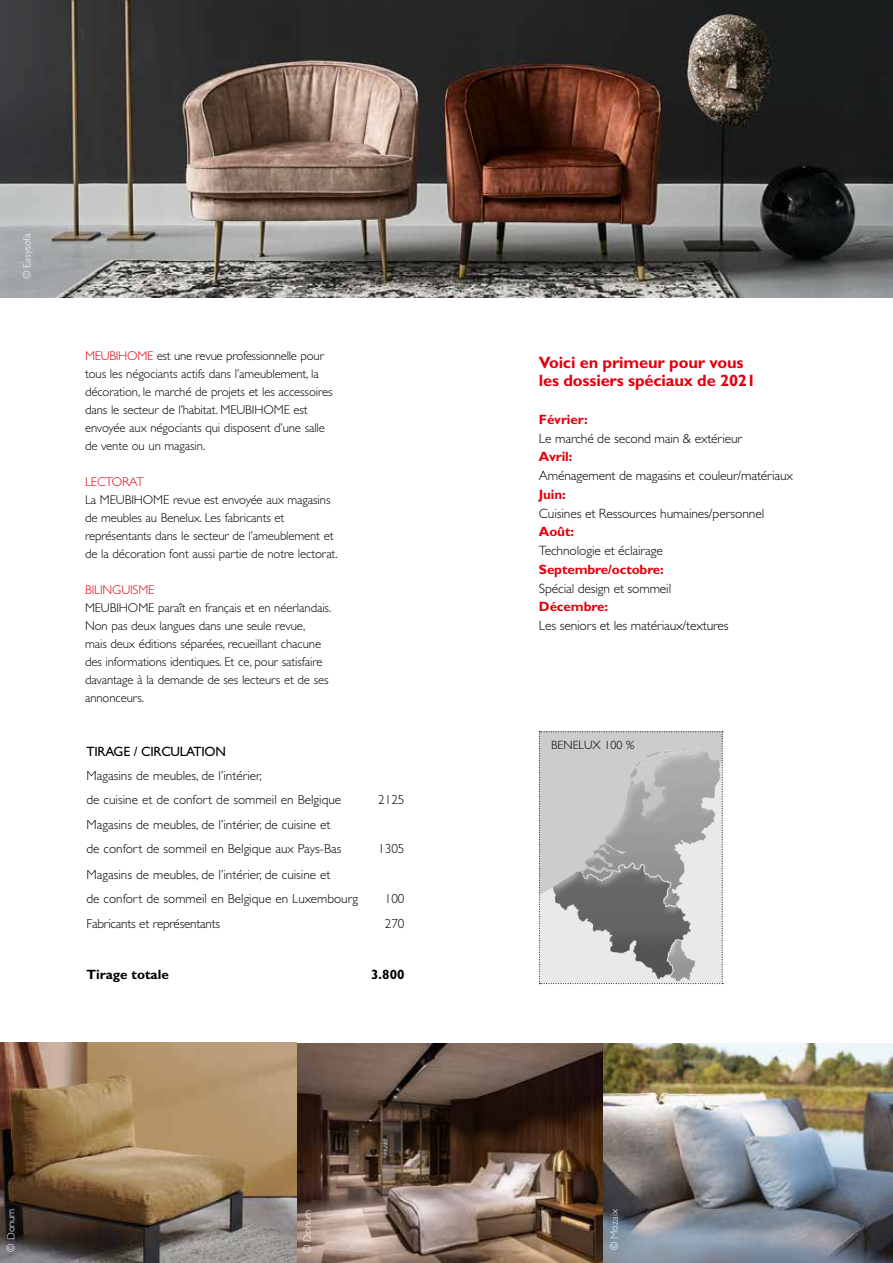
<style>
.page{position:relative;width:893px;height:1263px;background:#fff}
.page>*{position:absolute;margin:0;border:0;box-sizing:border-box;transform-origin:0 0}
.t1{font:700 16.5px/18.8px "Gill Sans";letter-spacing:-.01em;color:#e3000f}
.t2{font:300 13.5px "Gill Sans";letter-spacing:-.01em;color:#000}
.t3{font:700 13.5px "Gill Sans";letter-spacing:-.01em;color:#e3000f}
.t4{font:13.5px "Gill Sans Std";letter-spacing:-.02em;color:#000}
.t5{font:700 13.5px "Gill Sans";color:#000}
.t6{font:300 13.2px/24px "Gill Sans";color:#000}
.t7{font:300 13.2px "Gill Sans Std";letter-spacing:-.02em;color:#000}
.t8{font:300 12.75px/18px "Gill Sans Std";letter-spacing:-.01em;color:#000}
.t9{font:300 12.75px "Gill Sans Std";letter-spacing:-.01em;color:#e3000f}
.t10{font:300 12px "Gill Sans";color:#000}
.t11{font:300 10.5px "Gill Sans";color:#fff}
.s1{color:#e3000f}
</style>
<div class="page">
<svg style="left:539px;top:731px;width:184px;height:253px;background:#b7b8b8"></svg>
<img style="left:0;top:0;width:893px;height:298px">
<img style="left:0;top:1043px;width:603px;height:220px">
<img style="left:603px;top:1043px;width:290px;height:220px">
<p class="t11" style="left:21px;top:279px;width:47px;rotate:-90deg">© Easysofa</p>
<p class="t8" style="left:85px;top:347px;width:249px"><span class="s1">MEUBIHOME</span> est une revue professionnelle pour tous les négociants actifs dans l’ameublement, la décoration, le marché de projets et les accessoires dans le secteur de l’habitat. MEUBIHOME est envoyée aux négociants qui disposent d’une salle de vente ou un magasin.</p>
<p class="t9" style="left:85px;top:475px;width:60px">LECTORAT</p>
<p class="t8" style="left:85px;top:491px;width:254px">La MEUBIHOME revue est envoyée aux magasins de meubles au Benelux. Les fabricants et représentants dans le secteur de l’ameublement et de la décoration font aussi partie de notre lectorat.</p>
<p class="t9" style="left:85px;top:583px;width:71px">BILINGUISME</p>
<p class="t8" style="left:85px;top:599px;width:248px">MEUBIHOME paraît en français et en néerlandais.<br>Non pas deux langues dans une seule revue,<br>mais deux éditions séparées, recueillant chacune des informations identiques. Et ce, pour satisfaire davantage à la demande de ses lecteurs et de ses annonceurs.</p>
<p class="t4" style="left:87px;top:744px;width:141px">TIRAGE / CIRCULATION</p>
<p class="t6" style="left:87px;top:764px;width:256px">Magasins de meubles, de l’intérier,<br>de cuisine et de confort de sommeil en Belgique</p>
<p class="t6" style="left:87px;top:813px;width:256px">Magasins de meubles, de l’intérier, de cuisine et de confort de sommeil en Belgique aux Pays-Bas</p>
<p class="t6" style="left:87px;top:862px;width:273px">Magasins de meubles, de l’intérier, de cuisine et<br>de confort de sommeil en Belgique en Luxembourg</p>
<p class="t6" style="left:378px;top:788px;width:28px">2125</p>
<p class="t6" style="left:378px;top:837px;width:28px">1305</p>
<p class="t6" style="left:385px;top:886px;width:21px">100</p>
<p class="t7" style="left:87px;top:916px;width:135px">Fabricants et représentants</p>
<p class="t6" style="left:385px;top:912px;width:21px">270</p>
<p class="t5" style="left:87px;top:966px;width:84px">Tirage totale</p>
<p class="t5" style="left:371px;top:966px;width:35px">3.800</p>
<p class="t1" style="left:539px;top:352px;width:219px">Voici en primeur pour vous les dossiers spéciaux de 2021</p>
<p class="t3" style="left:539px;top:411px;width:50px">Février:</p>
<p class="t2" style="left:539px;top:430px;width:205px">Le marché de second main &amp; extérieur</p>
<p class="t3" style="left:539px;top:449px;width:35px">Avril:</p>
<p class="t2" style="left:539px;top:468px;width:255px">Aménagement de magasins et couleur/matériaux</p>
<p class="t3" style="left:539px;top:486px;width:28px">Juin:</p>
<p class="t2" style="left:539px;top:505px;width:227px">Cuisines et Ressources humaines/personnel</p>
<p class="t3" style="left:539px;top:524px;width:37px">Août:</p>
<p class="t2" style="left:539px;top:543px;width:125px">Technologie et éclairage</p>
<p class="t3" style="left:539px;top:561px;width:126px">Septembre/octobre:</p>
<p class="t2" style="left:539px;top:580px;width:134px">Spécial design et sommeil</p>
<p class="t3" style="left:539px;top:599px;width:71px">Décembre:</p>
<p class="t2" style="left:539px;top:618px;width:191px">Les seniors et les matériaux/textures</p>
<p class="t10" style="left:551px;top:738px;width:85px">BENELUX 100 %</p>
<p class="t11" style="left:5px;top:1252px;width:45px;rotate:-90deg">© Donum</p>
<p class="t11" style="left:301px;top:1253px;width:45px;rotate:-90deg">© Donum</p>
<p class="t11" style="left:608px;top:1250px;width:43px;rotate:-90deg">© Mozaix</p>
</div>
